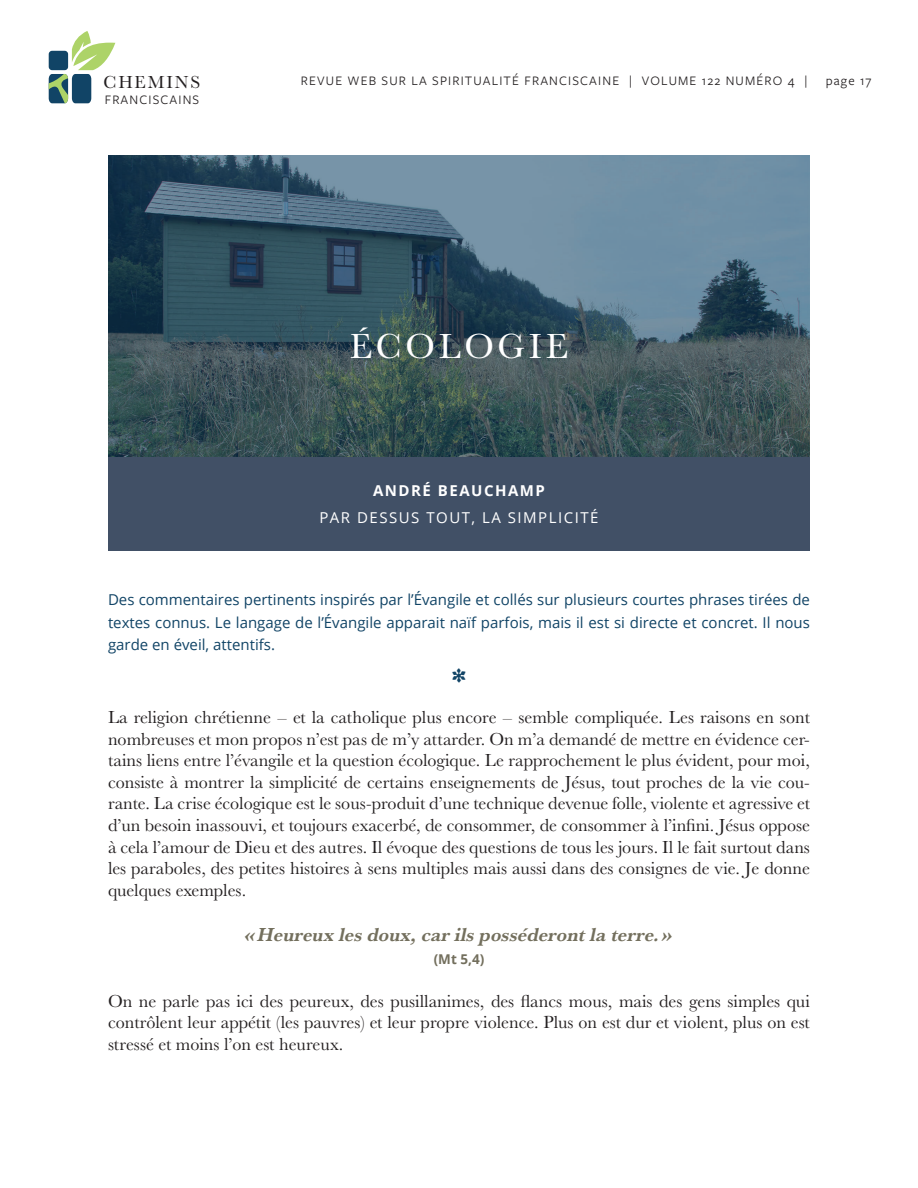
<style>
.page{position:relative;width:918px;height:1188px;background:#fff}
.page>*{position:absolute;margin:0;border:0;box-sizing:border-box;transform-origin:0 0}
.t1{font:36px "Baskerville URW";letter-spacing:.1em;color:#fff}
.t2{font:italic 700 19.5px "Baskerville URW";color:#736f5d}
.t3{font:18px/21.6px "Baskerville URW";color:#231f20;text-align:justify}
.t4{font:18px "Baskerville URW";letter-spacing:.1em;color:#231f20}
.t5{font:15px/22.5px "Open Sans";color:#146;text-align:justify}
.t6{font:15px "Open Sans";letter-spacing:.1em;color:#fff}
.t7{font:700 15px "Open Sans";letter-spacing:.1em;color:#fff}
.t8{font:13.5px "Freight Sans Pro";letter-spacing:.085em;color:#231f20}
.t9{font:700 13.5px "Open Sans";color:#736f5d}
</style>
<div class="page">
<svg style="left:49px;top:31px;width:66px;height:72px"></svg>
<div style="left:108px;top:457px;width:702px;height:94px;background:#415066"></div>
<svg style="left:108px;top:155px;width:702px;height:302px;background:#46616e"></svg>
<p class="t4" style="left:104px;top:70px;width:98px">CHEMINS</p>
<p class="t8" style="left:105px;top:90px;width:96px">FRANCISCAINS</p>
<p class="t8" style="left:301px;top:72px;width:508px">REVUE WEB SUR LA SPIRITUALITÉ FRANCISCAINE | VOLUME 122 NUMÉRO 4 |</p>
<p class="t8" style="left:826px;top:72px;width:47px">page 17</p>
<h1 class="t1" style="left:350px;top:322px;width:220px">ÉCOLOGIE</h1>
<p class="t7" style="left:373px;top:480px;width:173px">ANDRÉ BEAUCHAMP</p>
<p class="t6" style="left:319px;top:507px;width:281px">PAR DESSUS TOUT, LA SIMPLICITÉ</p>
<p class="t5" style="left:108px;top:588px;width:704px">Des commentaires pertinents inspirés par l’Évangile et collés sur plusieurs courtes phrases tirées de textes connus. Le langage de l’Évangile apparait naïf parfois, mais il est si directe et concret. Il nous garde en éveil, attentifs.</p>
<p class="t3" style="left:108px;top:706px;width:704px">La religion chrétienne – et la catholique plus encore – semble compliquée. Les raisons en sont nombreuses et mon propos n’est pas de m’y attarder. On m’a demandé de mettre en évidence cer&shy;tains liens entre l’évangile et la question écologique. Le rapprochement le plus évident, pour moi, consiste à montrer la simplicité de certains enseignements de Jésus, tout proches de la vie cou&shy;rante. La crise écologique est le sous-produit d’une technique devenue folle, violente et agressive et d’un besoin inassouvi, et toujours exacerbé, de consommer, de consommer à l’infini. Jésus oppose à cela l’amour de Dieu et des autres. Il évoque des questions de tous les jours. Il le fait surtout dans les paraboles, des petites histoires à sens multiples mais aussi dans des consignes de vie. Je donne quelques exemples.</p>
<p class="t2" style="left:245px;top:920px;width:429px">«Heureux les doux, car ils posséderont la terre.»</p>
<p class="t9" style="left:434px;top:949px;width:52px">(Mt 5,4)</p>
<p class="t3" style="left:108px;top:990px;width:703px">On ne parle pas ici des peureux, des pusillanimes, des flancs mous, mais des gens simples qui contrôlent leur appétit (les pauvres) et leur propre violence. Plus on est dur et violent, plus on est stressé et moins l’on est heureux.</p>
</div>
